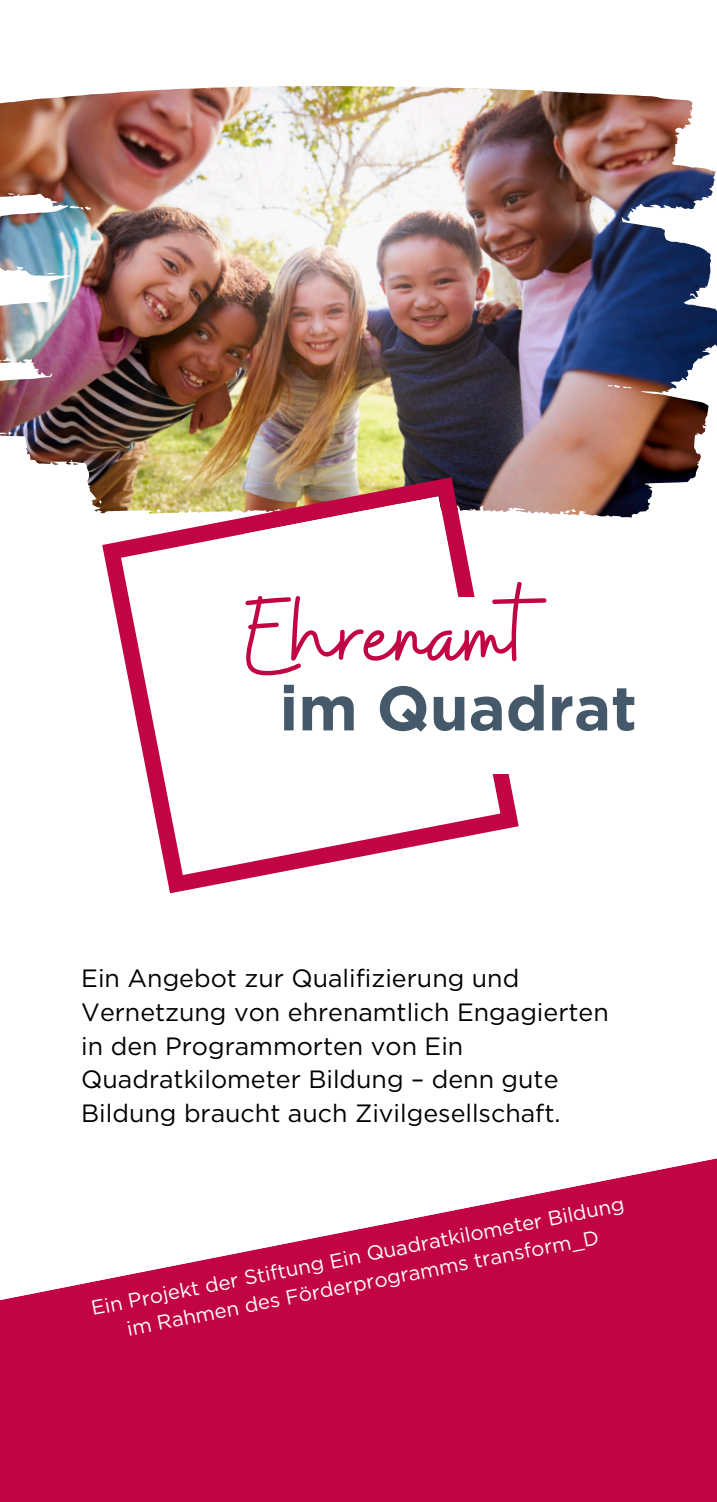
<style>
.page{position:relative;width:717px;height:1502px;background:#fff}
.page>*{position:absolute;margin:0;border:0;box-sizing:border-box;transform-origin:0 0}
.t1{font:110.5px "Buffalo";color:#c20344}
.t2{font:700 62.5px "Gotham";color:#46596a}
.t3{font:25px/33.8px "Gotham";color:#000}
.t4{font:20.25px/27px "Gotham";color:#fff;text-align:center}
</style>
<div class="page">
<img style="left:0;top:85px;width:716px;height:809px">
<svg style="left:0;top:1158px;width:716px;height:344px;fill:#c20344"></svg>
<img style="left:621px;top:124px;width:95px;height:203px">
<svg style="left:102px;top:477px;width:416px;height:416px"></svg>
<div style="left:267px;top:597px;width:401px;height:94px;background:#fff"></div>
<div style="left:267px;top:677px;width:382px;height:97px;background:#fff"></div>
<svg style="left:244px;top:496px;width:205px;height:96px"></svg>
<h1 class="t1" style="left:245px;top:565px;width:286px">Ehrenamt</h1>
<p class="t2" style="left:279px;top:670px;width:359px">im Quadrat</p>
<h2 class="t3" style="left:81px;top:961px;width:529px">Ein Angebot zur Qualifizierung und Vernetzung von ehrenamtlich Engagierten in den Programmorten von Ein Quadratkilometer Bildung – denn gute Bildung braucht auch Zivilgesellschaft.</h2>
<h3 class="t4" style="left:89px;top:1294px;width:544px;rotate:-11deg">Ein Projekt der Stiftung Ein Quadratkilometer Bildung im Rahmen des Förderprogramms transform_D</h3>
</div>
